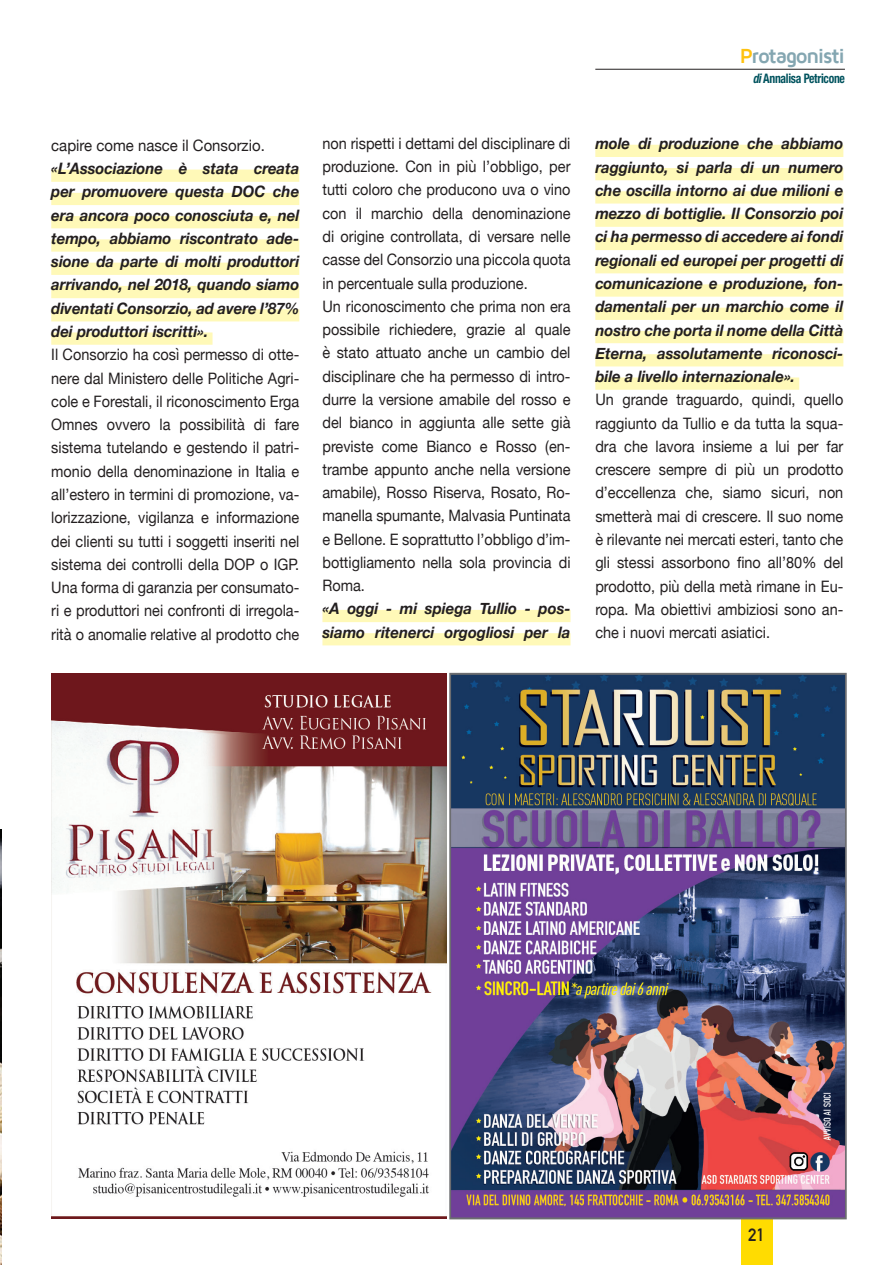
<style>
.page{position:relative;width:893px;height:1265px;background:#fff}
.page>*{position:absolute;margin:0;border:0;box-sizing:border-box;transform-origin:0 0}
.t1{font:700 21px "Maven Pro";letter-spacing:-.065em;color:#84a6b1}
.t2{font:700 17.5px "DIN Alternate";color:#231f20}
.t3{font:15.75px/23.3px "Helvetica Neue";color:#231f20;text-align:justify;scale:.92 1}
.t4{font:italic 700 15.75px/23.3px "Helvetica Neue";color:#231f20;text-align:justify;scale:.95 1}
.t5{font:15.75px "Helvetica Neue";color:#231f20;scale:.95 1}
.t6{font:700 condensed 13.12px "Helvetica Neue";letter-spacing:-.025em;color:#00535e;scale:.89 1}
.s1{color:#fec210}
.s2{font-style:italic}
</style>
<div class="page">
<div style="left:741px;top:1215px;width:31px;height:50px;background:#ffdc01"></div>
<hr style="left:595px;top:69px;width:250px;height:1px;background:#231f20">
<img style="left:51px;top:674px;width:395px;height:545px">
<img style="left:453px;top:677px;width:390px;height:538px">
<div style="left:449px;top:673px;width:398px;height:546px;border:2px solid #6c6d70"></div>
<div style="left:322px;top:610px;width:248px;height:12px;background:#fff9b8"></div>
<div style="left:322px;top:633px;width:248px;height:12px;background:#fff9b8"></div>
<div style="left:51px;top:170px;width:248px;height:12px;background:#fff9b8"></div>
<div style="left:51px;top:193px;width:248px;height:12px;background:#fff9b8"></div>
<div style="left:51px;top:216px;width:248px;height:12px;background:#fff9b8"></div>
<div style="left:51px;top:239px;width:248px;height:13px;background:#fff9b8"></div>
<div style="left:51px;top:263px;width:248px;height:12px;background:#fff9b8"></div>
<div style="left:51px;top:286px;width:248px;height:12px;background:#fff9b8"></div>
<div style="left:51px;top:309px;width:248px;height:12px;background:#fff9b8"></div>
<div style="left:51px;top:332px;width:162px;height:13px;background:#fff9b8"></div>
<div style="left:595px;top:145px;width:248px;height:12px;background:#fff9b8"></div>
<div style="left:595px;top:168px;width:248px;height:12px;background:#fff9b8"></div>
<div style="left:595px;top:191px;width:248px;height:13px;background:#fff9b8"></div>
<div style="left:595px;top:215px;width:248px;height:12px;background:#fff9b8"></div>
<div style="left:595px;top:238px;width:248px;height:12px;background:#fff9b8"></div>
<div style="left:595px;top:261px;width:248px;height:12px;background:#fff9b8"></div>
<div style="left:595px;top:284px;width:248px;height:13px;background:#fff9b8"></div>
<div style="left:595px;top:308px;width:248px;height:12px;background:#fff9b8"></div>
<div style="left:595px;top:331px;width:248px;height:12px;background:#fff9b8"></div>
<div style="left:595px;top:354px;width:248px;height:12px;background:#fff9b8"></div>
<div style="left:595px;top:377px;width:204px;height:13px;background:#fff9b8"></div>
<img style="left:0;top:829px;width:2px;height:436px">
<p class="t5" style="left:51px;top:134px;width:226px">capire come nasce il Consorzio.</p>
<p class="t4" style="left:51px;top:157px;width:263px">«L’Associazione è stata creata per promuovere questa DOC che era ancora poco conosciuta e, nel tempo, abbiamo riscontrato ade&shy;sione da parte di molti produttori arrivando, nel 2018, quando siamo diventati Consorzio, ad avere l’87% dei produttori iscritti».</p>
<p class="t3" style="left:51px;top:344px;width:271px">Il Consorzio ha così permesso di otte&shy;nere dal Ministero delle Politiche Agri&shy;cole e Forestali, il riconoscimento Erga Omnes ovvero la possibilità di fare sistema tutelando e gestendo il patri&shy;monio della denominazione in Italia e all’estero in termini di promozione, va&shy;lorizzazione, vigilanza e informazione dei clienti su tutti i soggetti inseriti nel sistema dei controlli della DOP o IGP.<br>Una forma di garanzia per consumato&shy;ri e produttori nei confronti di irregola&shy;rità o anomalie relative al prodotto che</p>
<p class="t3" style="left:322px;top:133px;width:271px;text-align:left">non rispetti i dettami del disciplinare di produzione. Con in più l’obbligo, per tutti coloro che producono uva o vino con il marchio della denominazione di origine controllata, di versare nelle casse del Consorzio una piccola quota in percentuale sulla produzione.<br>Un riconoscimento che prima non era possibile richiedere, grazie al quale è stato attuato anche un cambio del disciplinare che ha permesso di intro&shy;durre la versione amabile del rosso e del bianco in aggiunta alle sette già previste come Bianco e Rosso (en&shy;trambe appunto anche nella versione amabile), Rosso Riserva, Rosato, Ro&shy;manella spumante, Malvasia Puntinata e Bellone. E soprattutto l’obbligo d’im&shy;bottigliamento nella sola provincia di Roma.</p>
<p class="t4" style="left:322px;top:598px;width:263px">«A oggi - mi spiega Tullio - pos&shy;siamo ritenerci orgogliosi per la</p>
<h1 class="t1" style="left:740px;top:45px;width:107px"><span class="s1">P</span>rotagonisti</h1>
<p class="t6" style="left:753px;top:70px;width:105px"><span class="s2">di</span> Annalisa Petricone</p>
<p class="t4" style="left:595px;top:132px;width:263px">mole di produzione che abbiamo raggiunto, si parla di un numero che oscilla intorno ai due milioni e mezzo di bottiglie. Il Consorzio poi ci ha permesso di accedere ai fondi regionali ed europei per progetti di comunicazione e produzione, fon&shy;damentali per un marchio come il nostro che porta il nome della Città Eterna, assolutamente riconosci&shy;bile a livello internazionale».</p>
<p class="t3" style="left:595px;top:389px;width:271px">Un grande traguardo, quindi, quello raggiunto da Tullio e da tutta la squa&shy;dra che lavora insieme a lui per far crescere sempre di più un prodotto d’eccellenza che, siamo sicuri, non smetterà mai di crescere. Il suo nome è rilevante nei mercati esteri, tanto che gli stessi assorbono fino all’80% del prodotto, più della metà rimane in Eu&shy;ropa. Ma obiettivi ambiziosi sono an&shy;che i nuovi mercati asiatici.</p>
<p class="t2" style="left:748px;top:1222px;width:18px">21</p>
</div>
